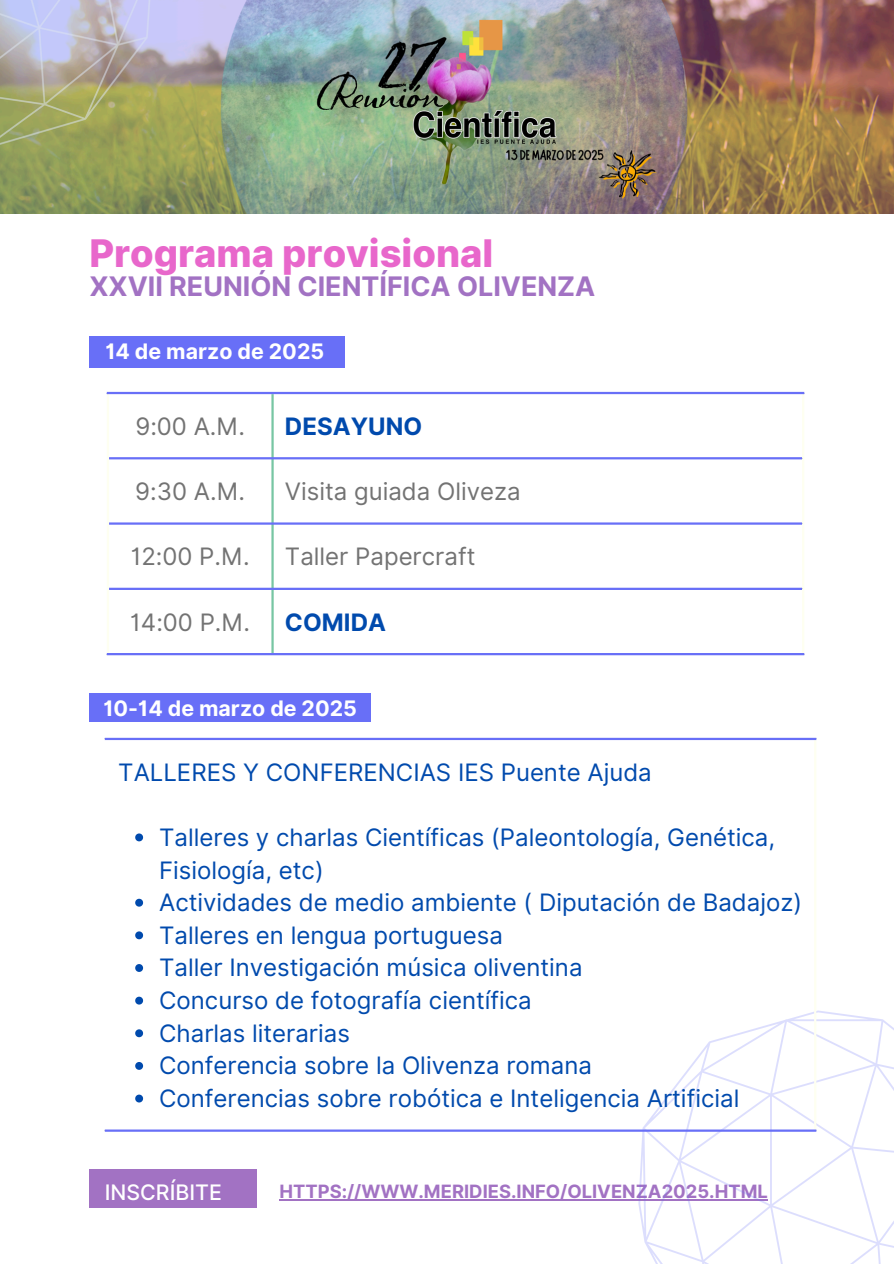
<style>
.page{position:relative;width:894px;height:1264px;background:#fff}
.page>*{position:absolute;margin:0;border:0;box-sizing:border-box;transform-origin:0 0}
.t1{font:800 38.1px "Inter";color:#e867cb}
.t2{font:700 26.85px "Inter";color:#a272c3}
.t3{font:24px/32.7px "Inter";color:#004aad}
.t4{font:24px "Inter";color:#737373}
.t5{font:700 24px "Inter";color:#004aad}
.t6{font:700 21.3px "Inter";color:#fff}
.t7{font:500 21.3px "Inter";color:#fff}
.t8{font:700 18.3px "Inter";color:#a272c3}
</style>
<div class="page">
<div style="left:89px;top:336px;width:256px;height:31px;background:#686ff7"></div>
<div style="left:89px;top:1169px;width:167px;height:38px;background:#a272c3"></div>
<hr style="left:107px;top:394px;width:2px;height:259px;background:#fefff1">
<hr style="left:801px;top:394px;width:3px;height:259px;background:#fefff1">
<hr style="left:271px;top:394px;width:2px;height:259px;background:#78c6a3">
<hr style="left:107px;top:392px;width:697px;height:2px;background:#686ff7">
<hr style="left:109px;top:457px;width:692px;height:2px;background:#686ff7">
<hr style="left:109px;top:522px;width:692px;height:2px;background:#686ff7">
<hr style="left:109px;top:587px;width:692px;height:3px;background:#686ff7">
<hr style="left:107px;top:653px;width:697px;height:2px;background:#686ff7">
<hr style="left:279px;top:1199px;width:488px;height:1px;background:#a272c3">
<svg style="left:638px;top:1010px;width:255px;height:253px"></svg>
<div style="left:89px;top:693px;width:282px;height:28px;background:#686ff7"></div>
<svg style="left:135px;top:833px;width:8px;height:8px"></svg>
<svg style="left:135px;top:898px;width:8px;height:8px"></svg>
<svg style="left:135px;top:931px;width:8px;height:8px"></svg>
<svg style="left:135px;top:964px;width:8px;height:7px"></svg>
<svg style="left:135px;top:996px;width:8px;height:8px"></svg>
<svg style="left:135px;top:1029px;width:8px;height:8px"></svg>
<svg style="left:135px;top:1062px;width:8px;height:7px"></svg>
<svg style="left:135px;top:1094px;width:8px;height:8px"></svg>
<hr style="left:813px;top:740px;width:3px;height:389px;background:#fefff1">
<hr style="left:105px;top:737px;width:711px;height:3px;background:#686ff7">
<hr style="left:105px;top:1129px;width:711px;height:2px;background:#686ff7">
<img style="left:0;top:0;width:893px;height:214px">
<p class="t1" style="left:89px;top:230px;width:405px">Programa provisional</p>
<h4 class="t2" style="left:89px;top:270px;width:507px">XXVII REUNIÓN CIENTÍFICA OLIVENZA</h4>
<p class="t6" style="left:105px;top:338px;width:220px">14 de marzo de 2025</p>
<p class="t4" style="left:135px;top:411px;width:111px">9:00 A.M.</p>
<h1 class="t5" style="left:285px;top:411px;width:139px">DESAYUNO</h1>
<h2 class="t4" style="left:135px;top:477px;width:111px">9:30 A.M.</h2>
<h4 class="t4" style="left:285px;top:477px;width:237px">Visita guiada Oliveza</h4>
<p class="t4" style="left:131px;top:542px;width:120px">12:00 P.M.</p>
<p class="t4" style="left:285px;top:542px;width:192px">Taller Papercraft</p>
<p class="t4" style="left:130px;top:607px;width:121px">14:00 P.M.</p>
<p class="t5" style="left:285px;top:607px;width:103px">COMIDA</p>
<p class="t6" style="left:103px;top:695px;width:255px">10-14 de marzo de 2025</p>
<p class="t3" style="left:118px;top:755px;width:535px">TALLERES Y CONFERENCIAS IES Puente Ajuda</p>
<p class="t3" style="left:159px;top:820px;width:617px">Talleres y charlas Científicas (Paleontología, Genética,<br>Fisiología, etc)</p>
<p class="t3" style="left:159px;top:886px;width:644px">Actividades de medio ambiente ( Diputación de Badajoz)</p>
<p class="t3" style="left:159px;top:918px;width:345px">Talleres en lengua portuguesa</p>
<p class="t3" style="left:159px;top:951px;width:425px">Taller Investigación música oliventina</p>
<p class="t3" style="left:159px;top:984px;width:374px">Concurso de fotografía científica</p>
<p class="t3" style="left:159px;top:1016px;width:192px">Charlas literarias</p>
<p class="t3" style="left:159px;top:1049px;width:434px">Conferencia sobre la Olivenza romana</p>
<p class="t3" style="left:159px;top:1081px;width:581px">Conferencias sobre robótica e Inteligencia Artificial</p>
<p class="t7" style="left:105px;top:1179px;width:119px">INSCRÍBITE</p>
<p class="t8" style="left:279px;top:1180px;width:490px">HTTPS://WWW.MERIDIES.INFO/OLIVENZA2025.HTML</p>
</div>
